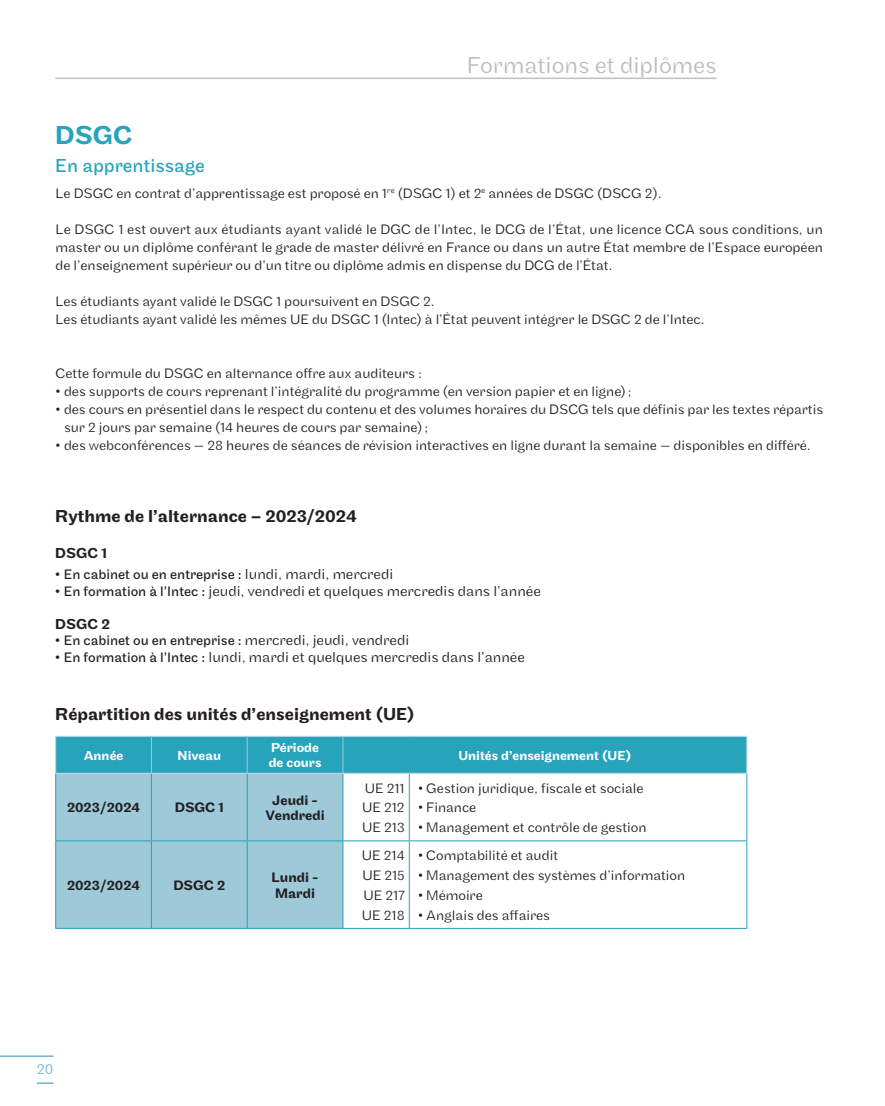
<style>
.page{position:relative;width:885px;height:1106px;background:#fff}
.page>*{position:absolute;margin:0;border:0;box-sizing:border-box;transform-origin:0 0}
.Titre_3{font:500 27px "Maple";color:#27a3bc}
.t1{font:300 24px "Maple";color:#bcbdc0}
.Titre_2{font:19.5px "Maple";color:#27a3bc}
.T3db{font:500 18px "Maple";color:#231f20}
.t2{font:300 15px "Maple";color:#231f20}
.T3db-2{font:500 15px "Maple";color:#231f20}
.t3{font:300 15px "Maple";color:#6eb4c8}
.T3db-3{font:300 14.25px/18px "Maple";color:#231f20;text-align:justify}
.t4{font:14.25px "Maple";color:#231f20}
.t5{font:500 14.25px/15.8px "Maple";color:#231f20;text-align:center}
.t6{font:500 13.5px "Maple";color:#fff}
.s1{font-size:15px}
.s2{font-weight:300;font-size:15px}
.s3{font-weight:400;font-size:14.25px}
.s4{font-weight:400}
</style>
<div class="page">
<hr style="left:55px;top:78px;width:661px;height:1px;background:#c7bfb5">
<hr style="left:0;top:1055px;width:53px;height:1px;background:#6eb4c8">
<svg style="left:37px;top:1082px;width:16px;height:1px"></svg>
<div style="left:56px;top:737px;width:690px;height:36px;background:#27a3bc"></div>
<div style="left:56px;top:774px;width:286px;height:154px;background:#9dc9d9"></div>
<hr style="left:342px;top:736px;width:1px;height:37px;background:#9dc9d9">
<hr style="left:55px;top:773px;width:1px;height:67px;background:#27a3bc">
<hr style="left:151px;top:773px;width:1px;height:67px;background:#27a3bc">
<hr style="left:247px;top:773px;width:1px;height:67px;background:#27a3bc">
<hr style="left:342px;top:773px;width:1px;height:67px;background:#27a3bc">
<hr style="left:409px;top:773px;width:1px;height:67px;background:#27a3bc">
<hr style="left:746px;top:773px;width:1px;height:67px;background:#27a3bc">
<hr style="left:55px;top:840px;width:96px;height:1px;background:#27a3bc">
<hr style="left:55px;top:841px;width:1px;height:87px;background:#27a3bc">
<hr style="left:151px;top:840px;width:96px;height:1px;background:#27a3bc">
<hr style="left:151px;top:841px;width:1px;height:87px;background:#27a3bc">
<hr style="left:247px;top:840px;width:96px;height:1px;background:#27a3bc">
<hr style="left:247px;top:841px;width:1px;height:87px;background:#27a3bc">
<hr style="left:343px;top:840px;width:66px;height:1px;background:#27a3bc">
<hr style="left:342px;top:841px;width:1px;height:87px;background:#27a3bc">
<hr style="left:409px;top:840px;width:338px;height:1px;background:#27a3bc">
<hr style="left:409px;top:841px;width:1px;height:87px;background:#27a3bc">
<hr style="left:746px;top:841px;width:1px;height:87px;background:#27a3bc">
<hr style="left:55px;top:928px;width:96px;height:1px;background:#27a3bc">
<hr style="left:151px;top:928px;width:96px;height:1px;background:#27a3bc">
<hr style="left:247px;top:928px;width:96px;height:1px;background:#27a3bc">
<hr style="left:343px;top:928px;width:66px;height:1px;background:#27a3bc">
<hr style="left:409px;top:928px;width:338px;height:1px;background:#27a3bc">
<hr style="left:151px;top:736px;width:1px;height:37px;background:#9dc9d9">
<hr style="left:247px;top:736px;width:1px;height:37px;background:#9dc9d9">
<hr style="left:55px;top:736px;width:96px;height:1px;background:#bcdae6">
<hr style="left:55px;top:736px;width:1px;height:37px;background:#bcdae6">
<hr style="left:151px;top:736px;width:96px;height:1px;background:#bcdae6">
<hr style="left:247px;top:736px;width:96px;height:1px;background:#bcdae6">
<hr style="left:343px;top:736px;width:66px;height:1px;background:#bcdae6">
<hr style="left:409px;top:736px;width:338px;height:1px;background:#bcdae6">
<hr style="left:746px;top:736px;width:1px;height:37px;background:#bcdae6">
<hr style="left:55px;top:773px;width:96px;height:1px;background:#bcdae6">
<hr style="left:151px;top:773px;width:96px;height:1px;background:#bcdae6">
<hr style="left:247px;top:773px;width:96px;height:1px;background:#bcdae6">
<hr style="left:343px;top:773px;width:66px;height:1px;background:#bcdae6">
<hr style="left:409px;top:773px;width:338px;height:1px;background:#bcdae6">
<p class="Titre_3" style="left:55px;top:119px;width:79px">DSGC</p>
<p class="Titre_2" style="left:55px;top:154px;width:151px">En apprentissage</p>
<h2 class="t1" style="left:466px;top:52px;width:251px">Formations et diplômes</h2>
<p class="T3db-3" style="left:55px;top:184px;width:607px">Le DSGC en contrat d’apprentissage est proposé en 1<sup>re</sup> (DSGC 1) et 2<sup>e</sup> années de DSGC (DSCG 2).</p>
<p class="T3db-3" style="left:55px;top:220px;width:768px">Le DSGC 1 est ouvert aux étudiants ayant validé le DGC de l’Intec, le DCG de l’État, une licence CCA sous conditions, un master ou un diplôme conférant le grade de master délivré en France ou dans un autre État membre de l’Espace européen de l’enseignement supérieur ou d’un titre ou diplôme admis en dispense du DCG de l’État.</p>
<p class="T3db-3" style="left:55px;top:292px;width:380px">Les étudiants ayant validé le DSGC 1 poursuivent en DSGC 2.</p>
<p class="T3db-3" style="left:55px;top:310px;width:650px">Les étudiants ayant validé les mêmes UE du DSGC 1 (Intec) à l’État peuvent intégrer le DSGC 2 de l’Intec.</p>
<p class="T3db-3" style="left:55px;top:364px;width:368px">Cette formule du DSGC en alternance offre aux auditeurs :</p>
<p class="T3db-3" style="left:55px;top:382px;width:577px">• des supports de cours reprenant l’intégralité du programme (en version papier et en ligne);</p>
<p class="T3db-3" style="left:64px;top:400px;width:760px;text-indent:-9px">• des cours en présentiel dans le respect du contenu et des volumes horaires du DSCG tels que définis par les textes répartis sur 2 jours par semaine (14 heures de cours par semaine);</p>
<p class="T3db-3" style="left:55px;top:436px;width:756px">• des webconférences — 28 heures de séances de révision interactives en ligne durant la semaine — disponibles en différé.</p>
<p class="T3db" style="left:55px;top:506px;width:303px">Rythme de l’alternance – 2023/2024</p>
<p class="T3db-2" style="left:55px;top:544px;width:53px">DSGC 1</p>
<p class="t4" style="left:55px;top:566px;width:339px">• En cabinet ou en entreprise <span class="s1">:</span> <span class="s2">lundi, mardi, mercredi</span></p>
<p class="t2" style="left:55px;top:582px;width:487px"><span class="s3">• En formation à l’Intec</span> <span class="s4">:</span> jeudi, vendredi et quelques mercredis dans l’année</p>
<p class="T3db-2" style="left:55px;top:615px;width:56px">DSGC 2</p>
<p class="t4" style="left:55px;top:632px;width:355px">• En cabinet ou en entreprise <span class="s1">:</span> <span class="s2">mercredi, jeudi, vendredi</span></p>
<p class="t2" style="left:55px;top:648px;width:471px"><span class="s3">• En formation à l’Intec</span> <span class="s4">:</span> lundi, mardi et quelques mercredis dans l’année</p>
<p class="T3db" style="left:55px;top:704px;width:361px">Répartition des unités d’enseignement (UE)</p>
<p class="t6" style="left:84px;top:747px;width:41px">Année</p>
<p class="t6" style="left:177px;top:747px;width:45px">Niveau</p>
<p class="t6" style="left:271px;top:740px;width:49px">Période</p>
<p class="t6" style="left:269px;top:755px;width:54px">de cours</p>
<p class="t6" style="left:458px;top:747px;width:174px">Unités d’enseignement (UE)</p>
<p class="t5" style="left:67px;top:800px;width:75px">2023/2024</p>
<p class="t5" style="left:175px;top:800px;width:51px">DSGC 1</p>
<p class="t5" style="left:265px;top:792px;width:61px">Jeudi -<br>Vendredi</p>
<p class="t5" style="left:67px;top:877px;width:75px">2023/2024</p>
<p class="t5" style="left:173px;top:877px;width:53px">DSGC 2</p>
<p class="t5" style="left:271px;top:870px;width:49px;text-align:left">Lundi -<br>Mardi</p>
<p class="T3db-3" style="left:364px;top:779px;width:41px">UE 211</p>
<p class="T3db-3" style="left:362px;top:798px;width:44px">UE 212</p>
<p class="T3db-3" style="left:362px;top:818px;width:44px">UE 213</p>
<p class="T3db-3" style="left:362px;top:846px;width:44px">UE 214</p>
<p class="T3db-3" style="left:362px;top:866px;width:44px">UE 215</p>
<p class="T3db-3" style="left:363px;top:886px;width:43px">UE 217</p>
<p class="T3db-3" style="left:362px;top:906px;width:44px">UE 218</p>
<p class="T3db-3" style="left:418px;top:779px;width:227px">• Gestion juridique, fiscale et sociale</p>
<p class="T3db-3" style="left:418px;top:798px;width:59px">• Finance</p>
<p class="T3db-3" style="left:418px;top:818px;width:230px">• Management et contrôle de gestion</p>
<p class="T3db-3" style="left:418px;top:846px;width:141px">• Comptabilité et audit</p>
<p class="T3db-3" style="left:418px;top:866px;width:268px">• Management des systèmes d’information</p>
<p class="T3db-3" style="left:418px;top:886px;width:66px">• Mémoire</p>
<p class="T3db-3" style="left:418px;top:906px;width:133px">• Anglais des affaires</p>
<p class="t3" style="left:37px;top:1060px;width:18px">20</p>
</div>
